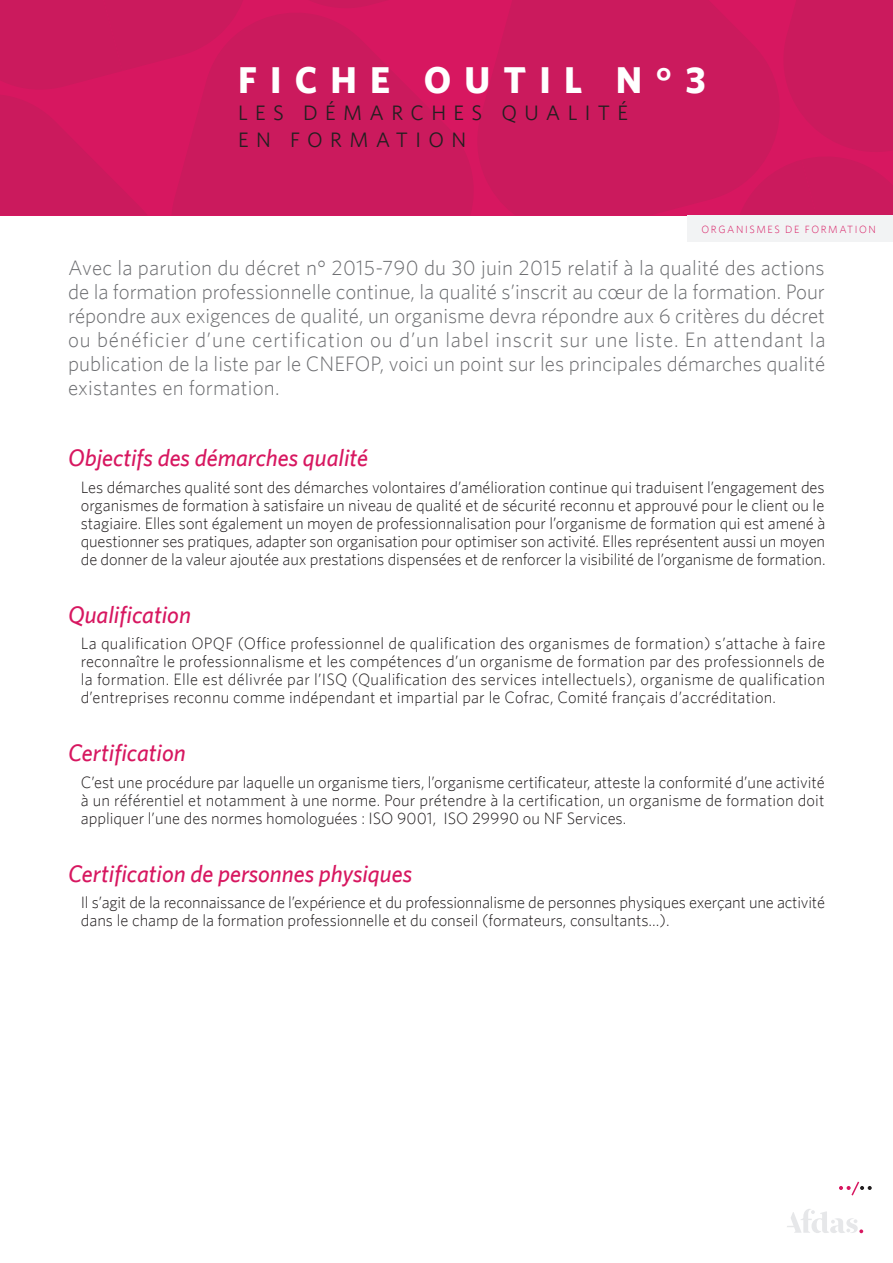
<style>
.page{position:relative;width:893px;height:1263px;background:#fff}
.page>*{position:absolute;margin:0;border:0;box-sizing:border-box;transform-origin:0 0}
.t1{font:700 37.5px "Whitney";letter-spacing:.35em;color:#fff}
.t2{font:italic 500 24px "Whitney";color:#d71760}
.t3{font:300 21px/24px "Whitney";color:#6c6d70;text-align:justify}
.t4{font:21px/27px "Whitney";letter-spacing:.35em;color:#231f20}
.t5{font:300 16.5px/18px "Whitney";letter-spacing:-.005em;color:#231f20;text-align:justify}
.t6{font:300 10.5px "Whitney";letter-spacing:.15em;color:#d71760}
</style>
<div class="page">
<svg style="left:787px;top:1209px;width:76px;height:24px"></svg>
<svg style="left:0;top:0;width:893px;height:216px;background:#cd195d"></svg>
<div style="left:687px;top:215px;width:206px;height:27px;background:#f2f3f4"></div>
<svg style="left:839px;top:1181px;width:33px;height:15px"></svg>
<p class="t1" style="left:238px;top:57px;width:469px">FICHE OUTIL N°3</p>
<p class="t4" style="left:238px;top:99px;width:391px">LES DÉMARCHES QUALITÉ<br>EN FORMATION</p>
<p class="t6" style="left:702px;top:224px;width:176px">ORGANISMES DE FORMATION</p>
<p class="t3" style="left:68px;top:255px;width:759px">Avec la parution du décret n° 2015-790 du 30 juin 2015 relatif à la qualité des actions de la formation professionnelle continue, la qualité s’inscrit au cœur de la formation. Pour répondre aux exigences de qualité, un organisme devra répondre aux 6 critères du décret ou bénéficier d’une certification ou d’un label inscrit sur une liste. En attendant la publication de la liste par le CNEFOP, voici un point sur les principales démarches qualité existantes en formation.</p>
<p class="t2" style="left:68px;top:444px;width:302px">Objectifs des démarches qualité</p>
<p class="t5" style="left:81px;top:478px;width:746px">Les démarches qualité sont des démarches volontaires d’amélioration continue qui traduisent l’engagement des organismes de formation à satisfaire un niveau de qualité et de sécurité reconnu et approuvé pour le client ou le stagiaire. Elles sont également un moyen de professionnalisation pour l’organisme de formation qui est amené à questionner ses pratiques, adapter son organisation pour optimiser son activité. Elles représentent aussi un moyen de donner de la valeur ajoutée aux prestations dispensées et de renforcer la visibilité de l’organisme de formation.</p>
<p class="t2" style="left:68px;top:600px;width:124px">Qualification</p>
<p class="t5" style="left:81px;top:634px;width:746px">La qualification OPQF (Office professionnel de qualification des organismes de formation) s’attache à faire reconnaître le professionnalisme et les compétences d’un organisme de formation par des professionnels de la formation. Elle est délivrée par l’ISQ (Qualification des services intellectuels), organisme de qualification d’entreprises reconnu comme indépendant et impartial par le Cofrac, Comité français d’accréditation.</p>
<p class="t2" style="left:68px;top:739px;width:119px">Certification</p>
<p class="t5" style="left:81px;top:773px;width:745px">C’est une procédure par laquelle un organisme tiers, l’organisme certificateur, atteste la conformité d’une activité à un référentiel et notamment à une norme. Pour prétendre à la certification, un organisme de formation doit appliquer l’une des normes homologuées : ISO 9001, ISO 29990 ou NF Services.</p>
<p class="t2" style="left:68px;top:859px;width:345px">Certification de personnes physiques</p>
<p class="t5" style="left:81px;top:893px;width:746px">Il s’agit de la reconnaissance de l’expérience et du professionnalisme de personnes physiques exerçant une activité dans le champ de la formation professionnelle et du conseil (formateurs, consultants…).</p>
</div>
